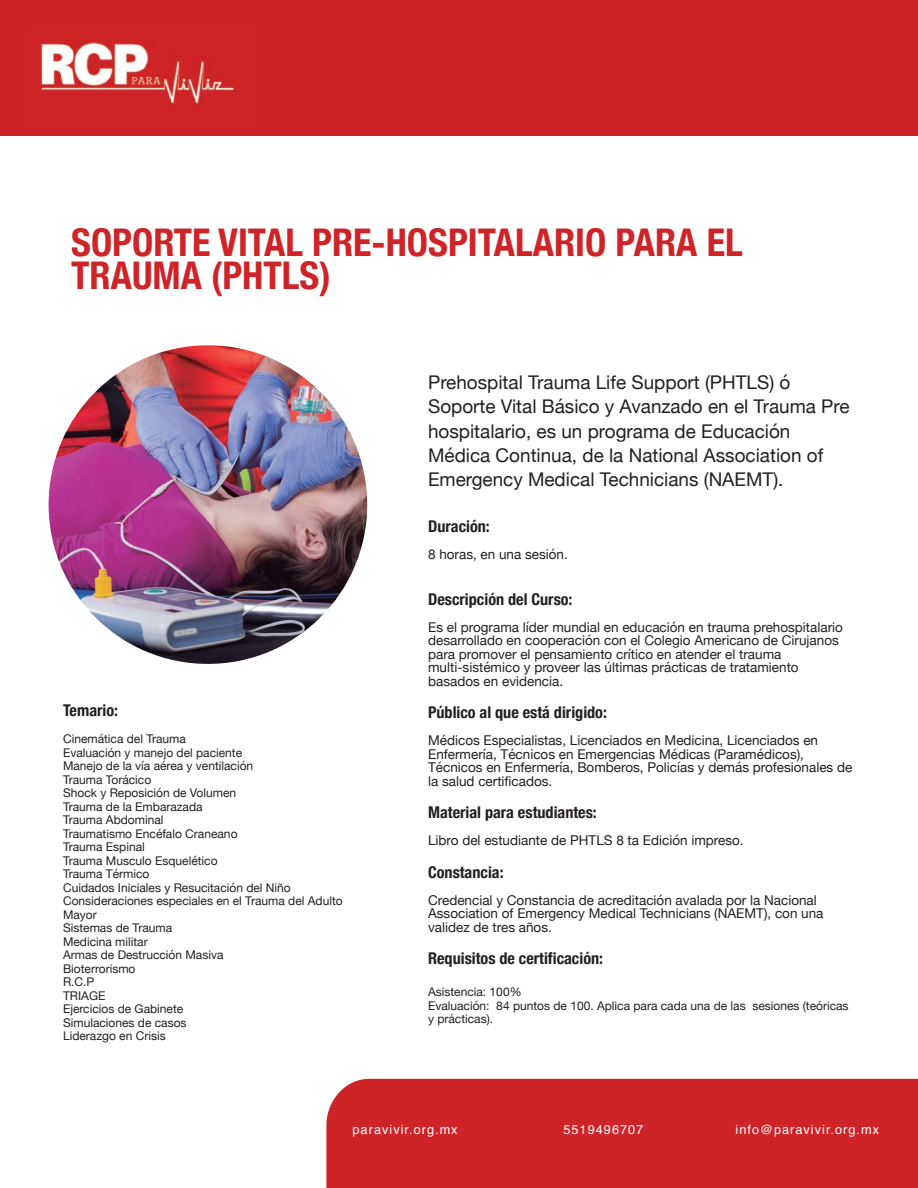
<style>
.page{position:relative;width:918px;height:1188px;background:#fff}
.page>*{position:absolute;margin:0;border:0;box-sizing:border-box;transform-origin:0 0}
.t1{font:700 condensed 38.1px/33.3px "Helvetica Neue";color:#cf2427}
.t2{font:18.9px/24.3px "Helvetica Neue";color:#231f20}
.t3{font:700 condensed 16.2px "Helvetica Neue";color:#231f20}
.t4{font:13.5px/13.5px "Helvetica Neue";color:#231f20}
.t5{font:12.75px "Helvetica";letter-spacing:.08em;color:#fff}
.t6{font:12px/13.5px "Helvetica Neue";color:#231f20}
</style>
<div class="page">
<div style="left:0;top:0;width:918px;height:135px;background:#cf2427"></div>
<img style="left:41px;top:42px;width:193px;height:62px">
<img style="left:49px;top:345px;width:318px;height:319px;border-radius:159px">
<div style="left:326px;top:1079px;width:592px;height:109px;background:#cf2427"></div>
<h1 class="t1" style="left:71px;top:223px;width:673px">SOPORTE VITAL PRE-HOSPITALARIO PARA EL<br>TRAUMA (PHTLS)</h1>
<p class="t3" style="left:63px;top:697px;width:57px">Temario:</p>
<p class="t6" style="left:63px;top:733px;width:281px">Cinemática del Trauma<br>Evaluación y manejo del paciente<br>Manejo de la vía aérea y ventilación<br>Trauma Torácico<br>Shock y Reposición de Volumen<br>Trauma de la Embarazada<br>Trauma Abdominal<br>Traumatismo Encéfalo Craneano<br>Trauma Espinal<br>Trauma Musculo Esquelético<br>Trauma Térmico<br>Cuidados Iniciales y Resucitación del Niño<br>Consideraciones especiales en el Trauma del Adulto<br>Mayor<br>Sistemas de Trauma<br>Medicina militar<br>Armas de Destrucción Masiva<br>Bioterrorismo<br>R.C.P<br>TRIAGE<br>Ejercicios de Gabinete<br>Simulaciones de casos<br>Liderazgo en Crisis</p>
<h2 class="t2" style="left:428px;top:371px;width:423px">Prehospital Trauma Life Support (PHTLS) ó Soporte Vital Básico y Avanzado en el Trauma Pre hospitalario, es un programa de Educación Médica Continua, de la National Association of Emergency Medical Technicians (NAEMT).</h2>
<p class="t3" style="left:428px;top:513px;width:63px">Duración:</p>
<p class="t4" style="left:428px;top:548px;width:141px">8 horas, en una sesión.</p>
<p class="t3" style="left:428px;top:586px;width:146px">Descripción del Curso:</p>
<p class="t4" style="left:428px;top:621px;width:416px">Es el programa líder mundial en educación en trauma prehospitalario desarrollado en cooperación con el Colegio Americano de Cirujanos para promover el pensamiento crítico en atender el trauma multi-sistémico y proveer las últimas prácticas de tratamiento basados en evidencia.</p>
<p class="t3" style="left:428px;top:699px;width:180px">Público al que está dirigido:</p>
<p class="t4" style="left:428px;top:735px;width:426px">Médicos Especialistas, Licenciados en Medicina, Licenciados en Enfermería, Técnicos en Emergencias Médicas (Paramédicos), Técnicos en Enfermería, Bomberos, Policías y demás profesionales de la salud certificados.</p>
<p class="t3" style="left:428px;top:799px;width:170px">Material para estudiantes:</p>
<p class="t4" style="left:428px;top:834px;width:317px">Libro del estudiante de PHTLS 8 ta Edición impreso.</p>
<p class="t3" style="left:428px;top:858px;width:77px">Constancia:</p>
<p class="t4" style="left:428px;top:894px;width:397px">Credencial y Constancia de acreditación avalada por la Nacional<br>Association of Emergency Medical Technicians (NAEMT), con una validez de tres años.</p>
<p class="t3" style="left:428px;top:945px;width:177px">Requisitos de certificación:</p>
<p class="t6" style="left:428px;top:986px;width:422px">Asistencia: 100%<br>Evaluación: 84 puntos de 100. Aplica para cada una de las sesiones (teóricas y prácticas).</p>
<p class="t5" style="left:353px;top:1119px;width:107px">paravivir.org.mx</p>
<p class="t5" style="left:563px;top:1119px;width:81px">5519496707</p>
<p class="t5" style="left:736px;top:1119px;width:145px">info@paravivir.org.mx</p>
</div>
